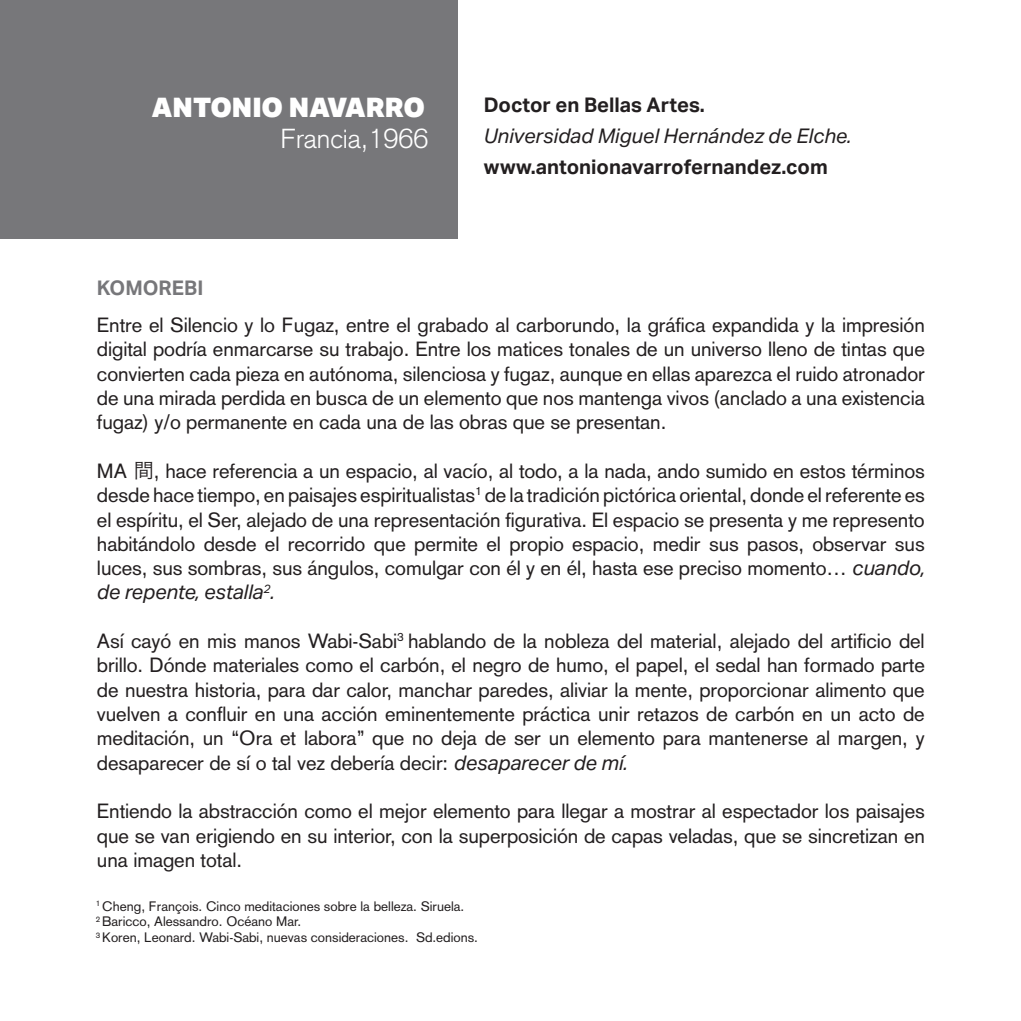
<style>
.page{position:relative;width:1021px;height:1021px;background:#fff}
.page>*{position:absolute;margin:0;border:0;box-sizing:border-box;transform-origin:0 0}
.t1{font:900 27px "Aktiv Grotesk";letter-spacing:-.005em;color:#fff}
.t2{font:300 27px "Akzidenz Grotesk";color:#fff}
.t3{font:20.25px/24.3px "Akzidenz Grotesk";letter-spacing:-.005em;color:#231f20;text-align:justify}
.t4{font:italic 20.25px "Aktiv Grotesk";color:#231f20}
.t5{font:700 20.25px "Aktiv Grotesk";color:#231f20}
.t6{font:700 20.25px "Aktiv Grotesk";color:#77777a}
.t7{font:13.5px/15.8px "Akzidenz Grotesk";color:#231f20}
.s1{font-family:"Hira Kaku Pro W3"}
.s2{font-family:"Aktiv Grotesk";font-style:italic}
</style>
<div class="page">
<div style="left:0;top:0;width:458px;height:239px;background:#77777a"></div>
<h1 class="t1" style="left:151px;top:89px;width:275px">ANTONIO NAVARRO</h1>
<h1 class="t2" style="left:281px;top:123px;width:149px">Francia,1966</h1>
<p class="t5" style="left:483px;top:92px;width:223px">Doctor en Bellas Artes.</p>
<p class="t4" style="left:483px;top:124px;width:369px">Universidad Miguel Hernández de Elche.</p>
<p class="t5" style="left:483px;top:154px;width:345px">www.antonionavarrofernandez.com</p>
<p class="t6" style="left:97px;top:275px;width:108px">KOMOREBI</p>
<p class="t3" style="left:97px;top:313px;width:829px">Entre el Silencio y lo Fugaz, entre el grabado al carborundo, la gráfica expandida y la impresión digital podría enmarcarse su trabajo. Entre los matices tonales de un universo lleno de tintas que convierten cada pieza en autónoma, silenciosa y fugaz, aunque en ellas aparezca el ruido atronador de una mirada perdida en busca de un elemento que nos mantenga vivos (anclado a una existencia fugaz) y/o permanente en cada una de las obras que se presentan.</p>
<p class="t3" style="left:97px;top:458px;width:829px">MA <span class="s1">間</span>, hace referencia a un espacio, al vacío, al todo, a la nada, ando sumido en estos términos desde hace tiempo, en paisajes espiritualistas<sup>1</sup> de la tradición pictórica oriental, donde el referente es el espíritu, el Ser, alejado de una representación figurativa. El espacio se presenta y me represento habitándolo desde el recorrido que permite el propio espacio, medir sus pasos, observar sus luces, sus sombras, sus ángulos, comulgar con él y en él, hasta ese preciso momento… <span class="s2">cuando,</span></p>
<p class="t4" style="left:97px;top:580px;width:179px">de repente, estalla<sup>2</sup>.</p>
<p class="t3" style="left:97px;top:629px;width:829px">Así cayó en mis manos Wabi-Sabi<sup>3</sup> hablando de la nobleza del material, alejado del artificio del brillo. Dónde materiales como el carbón, el negro de humo, el papel, el sedal han formado parte de nuestra historia, para dar calor, manchar paredes, aliviar la mente, proporcionar alimento que vuelven a confluir en una acción eminentemente práctica unir retazos de carbón en un acto de meditación, un “Ora et labora” que no deja de ser un elemento para mantenerse al margen, y desaparecer de sí o tal vez debería decir: <span class="s2">desaparecer de mí.</span></p>
<p class="t3" style="left:97px;top:799px;width:829px">Entiendo la abstracción como el mejor elemento para llegar a mostrar al espectador los paisajes que se van erigiendo en su interior, con la superposición de capas veladas, que se sincretizan en una imagen total.</p>
<p class="t7" style="left:96px;top:898px;width:384px"><sup>1</sup> Cheng, François. Cinco meditaciones sobre la belleza. Siruela.<br><sup>2</sup> Baricco, Alessandro. Océano Mar.<br><sup>3</sup> Koren, Leonard. Wabi-Sabi, nuevas consideraciones. Sd.edions.</p>
</div>
